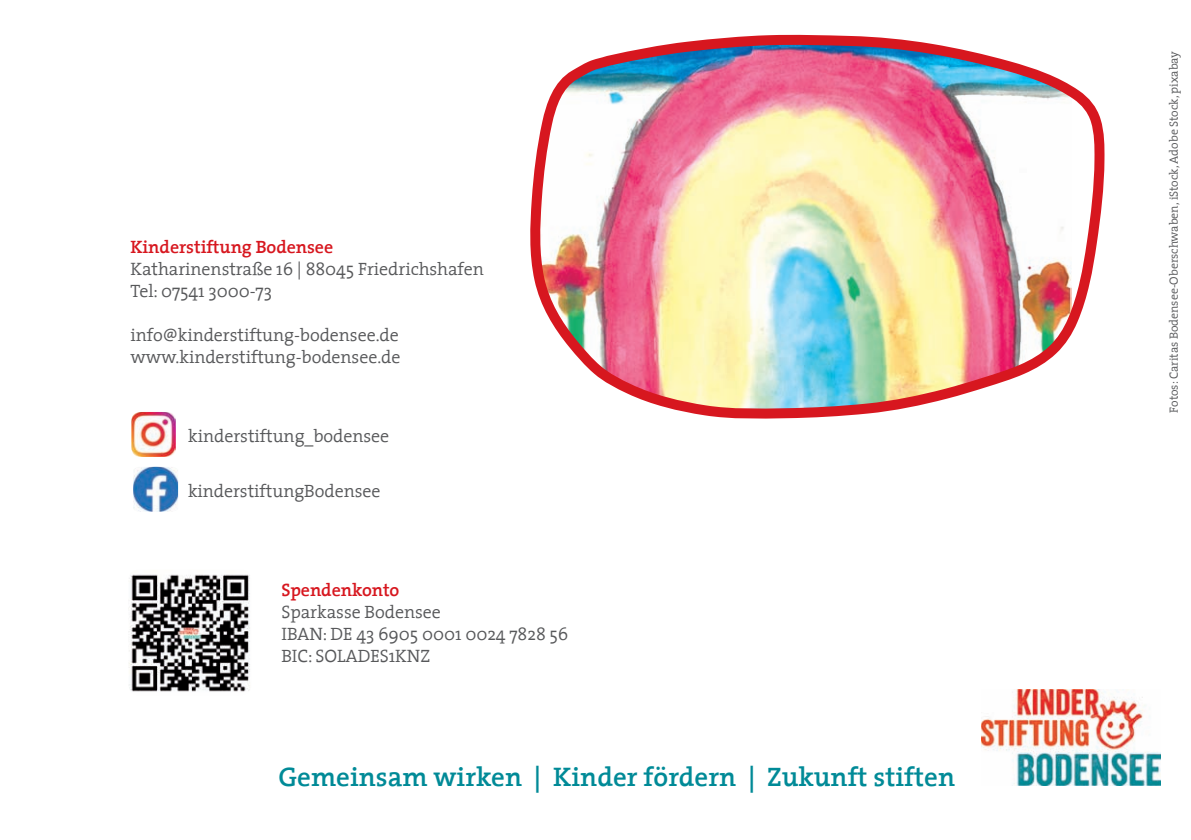
<style>
.page{position:relative;width:1191px;height:840px;background:#fff}
.page>*{position:absolute;margin:0;border:0;box-sizing:border-box;transform-origin:0 0}
.t1{font:600 27px "The Serif";color:#008a97}
.t2{font:300 18px/22px "The Serif";letter-spacing:-.005em;color:#57585a}
.t3{font:600 18px "The Serif";letter-spacing:-.005em;color:#d7171f}
.t4{font:300 12px "The Serif";letter-spacing:-.005em;color:#57585a}
</style>
<div class="page">
<img style="left:530px;top:34px;width:575px;height:385px">
<img style="left:981px;top:689px;width:179px;height:96px">
<img style="left:129px;top:574px;width:121px;height:118px">
<img style="left:133px;top:466px;width:45px;height:45px">
<img style="left:131px;top:412px;width:45px;height:44px">
<p class="t3" style="left:130px;top:232px;width:204px">Kinderstiftung Bodensee</p>
<p class="t2" style="left:130px;top:257px;width:355px">Katharinenstraße 16 | 88045 Friedrichshafen<br>Tel: 07541 3000-73</p>
<p class="t2" style="left:130px;top:323px;width:271px">info@kinderstiftung-bodensee.de www.kinderstiftung-bodensee.de</p>
<p class="t2" style="left:188px;top:424px;width:203px">kinderstiftung_bodensee</p>
<p class="t2" style="left:188px;top:479px;width:194px">kinderstiftungBodensee</p>
<p class="t3" style="left:281px;top:574px;width:120px">Spendenkonto</p>
<p class="t2" style="left:281px;top:600px;width:289px">Sparkasse Bodensee<br>IBAN: DE 43 6905 0001 0024 7828 56<br>BIC: SOLADES1KNZ</p>
<h1 class="t1" style="left:278px;top:753px;width:678px">Gemeinsam wirken | Kinder fördern | Zukunft stiften</h1>
<p class="t4" style="left:1163px;top:412px;width:363px;rotate:-90deg">Fotos: Caritas Bodensee-Oberschwaben, iStock, Adobe Stock, pixabay</p>
</div>
